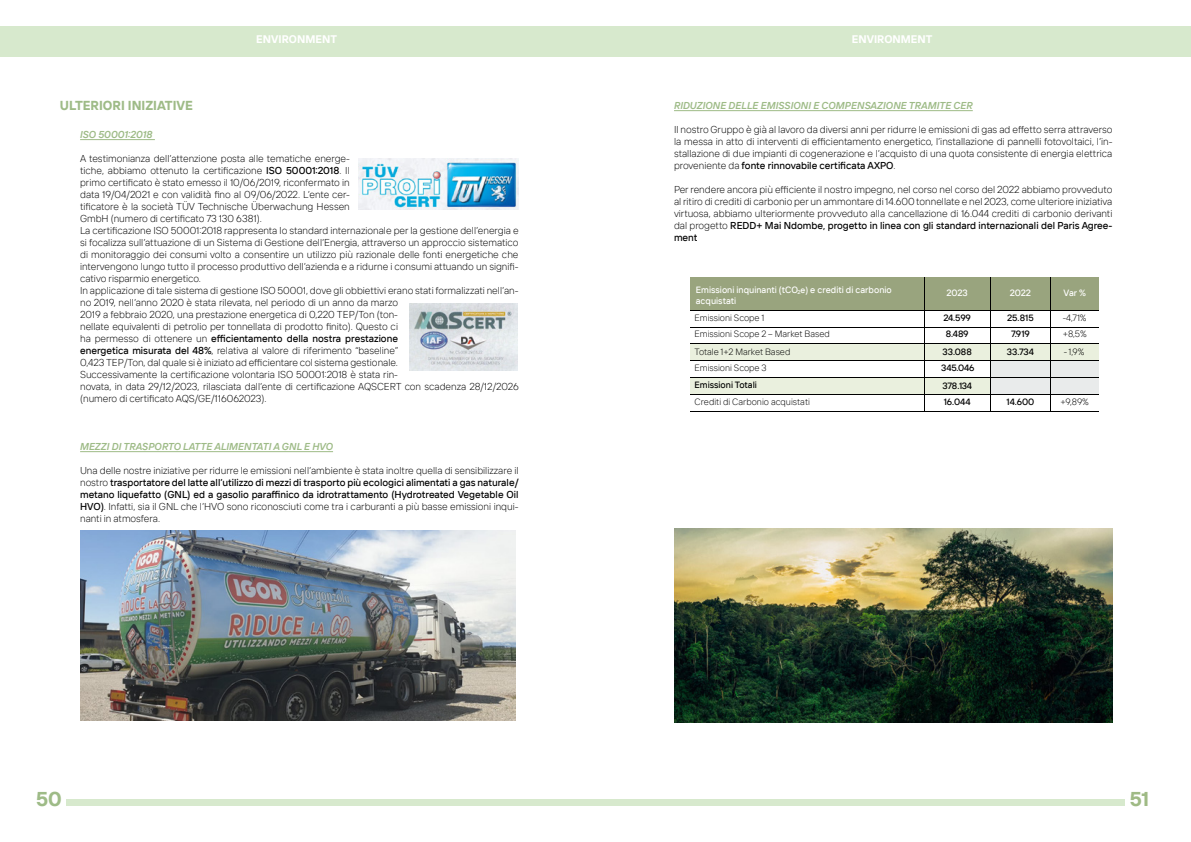
<style>
.page{position:relative;width:1191px;height:842px;background:#fff}
.page>*{position:absolute;margin:0;border:0;box-sizing:border-box;transform-origin:0 0}
.t1{font:700 20px "TT Interphases Pro Trl";color:#9fba85}
.t2{font:700 20px "TT Interphases Pro Trl";color:#9ebb87}
.t3{font:13px "TT Interphases Pro Trl Variable";color:#9ebb87}
.t4{font:700 11px "TT Interphases Pro Trl";color:#fff}
.t5{font:300 10px/12px "TT Interphases Pro Trl";color:#000;text-align:justify}
.t6{font:10px "TT Interphases Pro Trl Dm Bd It";color:#9ebb87}
.t7{font:300 9.1px "TT Interphases Pro Trl";color:#000}
.t8{font:500 9.1px "TT Interphases Pro Trl";color:#000}
.t9{font:500 9.1px/10.9px "TT Interphases Pro Trl";color:#fff}
.s1{font-weight:500}
.s2{font-size:5.5px}
.s3{font-size:8.6px}
</style>
<div class="page">
<div style="left:0;top:26px;width:1191px;height:31px;background:#d7e9cd"></div>
<div style="left:66px;top:799px;width:1058px;height:6px;background:#d7e9cd"></div>
<hr style="left:674px;top:110px;width:298px;height:1px;background:#9ebb87">
<div style="left:690px;top:278px;width:234px;height:32px;background:#99a47e"></div>
<div style="left:924px;top:278px;width:66px;height:32px;background:#99a47e"></div>
<div style="left:990px;top:278px;width:60px;height:32px;background:#99a47e"></div>
<div style="left:1051px;top:278px;width:48px;height:32px;background:#99a47e"></div>
<hr style="left:923px;top:278px;width:1px;height:32px;background:#000">
<hr style="left:990px;top:278px;width:1px;height:32px;background:#000">
<hr style="left:1050px;top:278px;width:1px;height:32px;background:#000">
<hr style="left:690px;top:310px;width:233px;height:1px;background:#000">
<hr style="left:924px;top:310px;width:66px;height:1px;background:#000">
<hr style="left:990px;top:310px;width:60px;height:1px;background:#000">
<hr style="left:1051px;top:310px;width:48px;height:1px;background:#000">
<hr style="left:690px;top:327px;width:233px;height:1px;background:#000">
<hr style="left:924px;top:327px;width:66px;height:1px;background:#000">
<hr style="left:990px;top:327px;width:60px;height:1px;background:#000">
<hr style="left:1051px;top:327px;width:48px;height:1px;background:#000">
<div style="left:690px;top:344px;width:234px;height:16px;background:#eaf0de"></div>
<div style="left:924px;top:344px;width:66px;height:16px;background:#eaf0de"></div>
<div style="left:990px;top:344px;width:60px;height:16px;background:#eaf0de"></div>
<div style="left:1051px;top:344px;width:48px;height:16px;background:#eaf0de"></div>
<hr style="left:690px;top:343px;width:233px;height:1px;background:#000">
<hr style="left:924px;top:343px;width:66px;height:1px;background:#000">
<hr style="left:990px;top:343px;width:60px;height:1px;background:#000">
<hr style="left:1051px;top:343px;width:48px;height:1px;background:#000">
<div style="left:990px;top:361px;width:60px;height:16px;background:#e9ebeb"></div>
<div style="left:1051px;top:361px;width:48px;height:16px;background:#e9ebeb"></div>
<hr style="left:690px;top:360px;width:233px;height:1px;background:#000">
<hr style="left:924px;top:360px;width:66px;height:1px;background:#000">
<hr style="left:990px;top:360px;width:60px;height:1px;background:#000">
<hr style="left:1051px;top:360px;width:48px;height:1px;background:#000">
<div style="left:690px;top:378px;width:234px;height:16px;background:#eaf0de"></div>
<div style="left:924px;top:378px;width:66px;height:16px;background:#eaf0de"></div>
<div style="left:990px;top:378px;width:60px;height:16px;background:#e9ebeb"></div>
<div style="left:1051px;top:378px;width:48px;height:16px;background:#e9ebeb"></div>
<hr style="left:690px;top:377px;width:233px;height:1px;background:#000">
<hr style="left:924px;top:377px;width:66px;height:1px;background:#000">
<hr style="left:990px;top:377px;width:60px;height:1px;background:#000">
<hr style="left:1051px;top:377px;width:48px;height:1px;background:#000">
<hr style="left:690px;top:394px;width:233px;height:1px;background:#000">
<hr style="left:924px;top:394px;width:66px;height:1px;background:#000">
<hr style="left:990px;top:394px;width:60px;height:1px;background:#000">
<hr style="left:1051px;top:394px;width:48px;height:1px;background:#000">
<hr style="left:690px;top:411px;width:233px;height:1px;background:#000">
<hr style="left:924px;top:411px;width:66px;height:1px;background:#000">
<hr style="left:990px;top:411px;width:60px;height:1px;background:#000">
<hr style="left:1051px;top:411px;width:48px;height:1px;background:#000">
<svg style="left:990px;top:311px;width:1px;height:100px"></svg>
<svg style="left:1050px;top:310px;width:1px;height:102px"></svg>
<img style="left:674px;top:528px;width:438px;height:194px">
<hr style="left:80px;top:139px;width:75px;height:1px;background:#9ebb87">
<hr style="left:80px;top:451px;width:253px;height:1px;background:#9ebb87">
<img style="left:80px;top:531px;width:436px;height:189px">
<img style="left:358px;top:159px;width:160px;height:51px">
<img style="left:409px;top:303px;width:109px;height:67px">
<p class="t4" style="left:256px;top:32px;width:82px">ENVIRONMENT</p>
<p class="t4" style="left:851px;top:32px;width:82px">ENVIRONMENT</p>
<p class="t4" style="left:863px;top:32px;width:59px">CHI SIA O</p>
<h2 class="t3" style="left:60px;top:97px;width:135px">ULTERIORI INIZIATIVE</h2>
<p class="t6" style="left:80px;top:128px;width:74px">ISO 50001:2018</p>
<p class="t5" style="left:80px;top:153px;width:440px;text-align:left">A testimonianza dell’attenzione posta alle tematiche energe-<br>tiche, abbiamo ottenuto la certificazione <span class="s1">ISO 50001:2018</span>. Il<br>primo certificato è stato emesso il 10/06/2019, riconfermato in<br>data 19/04/2021 e con validità fino al 09/06/2022. L’ente cer-<br>tificatore è la società TÜV Technische Überwachung Hessen<br>GmbH (numero di certificato 73 130 6381).<br>La certificazione ISO 50001:2018 rappresenta lo standard internazionale per la gestione dell’energia e si focalizza sull’attuazione di un Sistema di Gestione dell’Energia, attraverso un approccio sistematico di monitoraggio dei consumi volto a consentire un utilizzo più razionale delle fonti energetiche che intervengono lungo tutto il processo produttivo dell’azienda e a ridurne i consumi attuando un signifi&shy;cativo risparmio energetico.<br>In applicazione di tale sistema di gestione ISO 50001, dove gli obbiettivi erano stati formalizzati nell’an&shy;no 2019, nell’anno 2020 è stata rilevata, nel periodo di un anno da marzo<br>2019 a febbraio 2020, una prestazione energetica di 0,220 TEP/Ton (ton-<br>nellate equivalenti di petrolio per tonnellata di prodotto finito). Questo ci<br>ha permesso di ottenere un <span class="s1">efficientamento della nostra prestazione<br>energetica misurata del 48%</span>, relativa al valore di riferimento “baseline”<br>0,423 TEP/Ton, dal quale si è iniziato ad efficientare col sistema gestionale.<br>Successivamente la certificazione volontaria ISO 50001:2018 è stata rin-<br>novata, in data 29/12/2023, rilasciata dall’ente di certificazione AQSCERT con scadenza 28/12/2026 (numero di certificato AQS/GE/116062023).</p>
<p class="t6" style="left:80px;top:440px;width:254px">MEZZI DI TRASPORTO LATTE ALIMENTATI A GNL E HVO</p>
<p class="t5" style="left:80px;top:465px;width:440px">Una delle nostre iniziative per ridurre le emissioni nell’ambiente è stata inoltre quella di sensibilizzare il nostro <span class="s1">trasportatore del latte all’utilizzo di mezzi di trasporto più ecologici alimentati a gas naturale/ metano liquefatto (GNL) ed a gasolio paraffinico da idrotrattamento (Hydrotreated Vegetable Oil HVO)</span>. Infatti, sia il GNL che l’HVO sono riconosciuti come tra i carburanti a più basse emissioni inqui&shy;nanti in atmosfera.</p>
<p class="t6" style="left:674px;top:99px;width:300px">RIDUZIONE DELLE EMISSIONI E COMPENSAZIONE TRAMITE CER</p>
<p class="t5" style="left:674px;top:124px;width:440px">Il nostro Gruppo è già al lavoro da diversi anni per ridurre le emissioni di gas ad effetto serra attraverso la messa in atto di interventi di efficientamento energetico, l’installazione di pannelli fotovoltaici, l’in&shy;stallazione di due impianti di cogenerazione e l’acquisto di una quota consistente di energia elettrica proveniente da <span class="s1">fonte rinnovabile certificata AXPO</span>.</p>
<p class="t5" style="left:674px;top:184px;width:440px">Per rendere ancora più efficiente il nostro impegno, nel corso nel corso del 2022 abbiamo provveduto al ritiro di crediti di carbonio per un ammontare di 14.600 tonnellate e nel 2023, come ulteriore iniziativa virtuosa, abbiamo ulteriormente provveduto alla cancellazione di 16.044 crediti di carbonio derivanti dal progetto <span class="s1">REDD+ Mai Ndombe, progetto in linea con gli standard internazionali del Paris Agree&shy;ment</span></p>
<p class="t9" style="left:696px;top:284px;width:197px">Emissioni inquinanti (tCO<span class="s2">2</span><span class="s3">e)</span> e crediti di carbonio acquistati</p>
<p class="t9" style="left:946px;top:287px;width:23px">2023</p>
<p class="t9" style="left:1010px;top:287px;width:23px">2022</p>
<p class="t9" style="left:1063px;top:287px;width:24px">Var %</p>
<p class="t7" style="left:694px;top:312px;width:71px">Emissioni Scope 1</p>
<p class="t8" style="left:943px;top:312px;width:29px">24.599</p>
<p class="t8" style="left:1007px;top:312px;width:28px">25.815</p>
<p class="t7" style="left:1062px;top:312px;width:25px">-4,71%</p>
<p class="t7" style="left:694px;top:328px;width:137px">Emissioni Scope 2 – Market Based</p>
<p class="t8" style="left:945px;top:328px;width:24px">8.489</p>
<p class="t8" style="left:1011px;top:328px;width:20px">7.919</p>
<p class="t7" style="left:1062px;top:328px;width:26px">+8,5%</p>
<p class="t7" style="left:694px;top:346px;width:97px">Totale 1+2 Market Based</p>
<p class="t8" style="left:942px;top:346px;width:31px">33.088</p>
<p class="t8" style="left:1007px;top:346px;width:29px">33.734</p>
<p class="t7" style="left:1063px;top:346px;width:22px">-1,9%</p>
<p class="t7" style="left:694px;top:362px;width:74px">Emissioni Scope 3</p>
<p class="t8" style="left:941px;top:362px;width:35px">345.046</p>
<p class="t8" style="left:694px;top:379px;width:64px">Emissioni Totali</p>
<p class="t8" style="left:942px;top:380px;width:31px">378.134</p>
<p class="t7" style="left:694px;top:396px;width:117px">Crediti di Carbonio acquistati</p>
<p class="t8" style="left:943px;top:396px;width:28px">16.044</p>
<p class="t8" style="left:1006px;top:396px;width:29px">14.600</p>
<p class="t7" style="left:1060px;top:396px;width:30px">+9,89%</p>
<h1 class="t2" style="left:36px;top:786px;width:27px">50</h1>
<h1 class="t1" style="left:1129px;top:786px;width:21px">51</h1>
</div>
